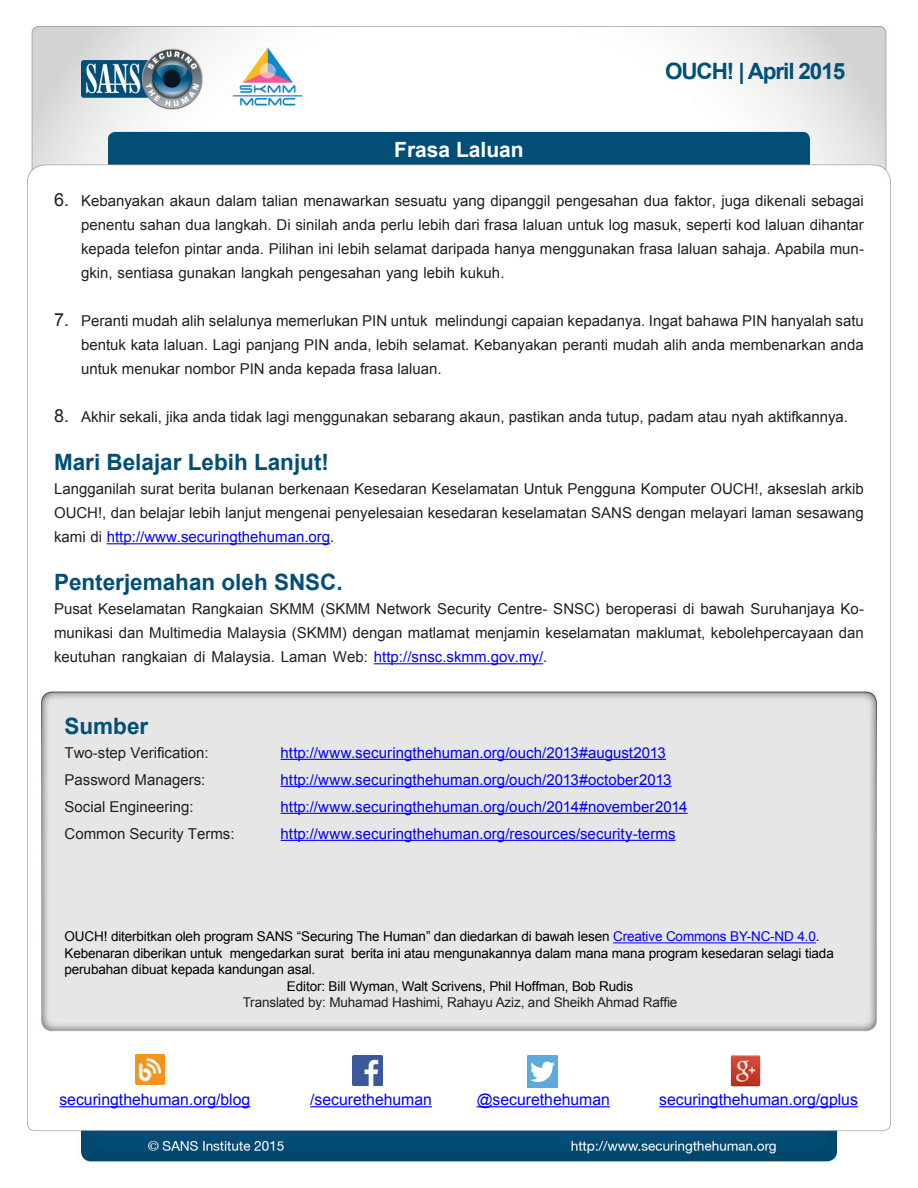
<style>
.page{position:relative;width:918px;height:1188px;background:#fff}
.page>*{position:absolute;margin:0;border:0;box-sizing:border-box;transform-origin:0 0}
.MainText{font:700 22.5px "Arial";color:#024e77}
.t1{font:700 22.5px "Arial";letter-spacing:-.05em;color:#004f77}
.t2{font:700 21px "Arial";color:#fff}
.t3{font:18px "Arial";color:#231f20}
.t4{font:15.75px "Arial";color:#00f}
.MainText-2{font:15px/24px "Arial";color:#231f20}
.t5{font:15px "Arial";letter-spacing:.005em;color:#00f}
.t6{font:13.5px/16.5px "Arial";letter-spacing:-.01em;color:#000}
.t7{font:13.5px "Arial";letter-spacing:-.01em;color:#231f20}
.s1{color:#00f}
</style>
<div class="page">
<img style="left:27px;top:26px;width:864px;height:1136px">
<hr style="left:107px;top:543px;width:223px;height:1px;background:#00f">
<hr style="left:374px;top:663px;width:169px;height:1px;background:#00f">
<hr style="left:613px;top:942px;width:203px;height:1px;background:#00f">
<hr style="left:281px;top:759px;width:385px;height:1px;background:#00f">
<hr style="left:281px;top:786px;width:390px;height:1px;background:#00f">
<hr style="left:281px;top:813px;width:407px;height:1px;background:#00f">
<hr style="left:281px;top:840px;width:395px;height:1px;background:#00f">
<img style="left:135px;top:1054px;width:30px;height:30px">
<hr style="left:59px;top:1106px;width:191px;height:1px;background:#00f">
<img style="left:353px;top:1055px;width:29px;height:30px">
<hr style="left:310px;top:1106px;width:122px;height:1px;background:#00f">
<img style="left:527px;top:1055px;width:30px;height:32px">
<hr style="left:477px;top:1106px;width:133px;height:1px;background:#00f">
<img style="left:730px;top:1054px;width:30px;height:32px">
<hr style="left:659px;top:1106px;width:199px;height:1px;background:#00f">
<h1 class="t1" style="left:665px;top:56px;width:182px">OUCH! | April 2015</h1>
<h2 class="t2" style="left:394px;top:135px;width:131px">Frasa Laluan</h2>
<p class="t3" style="left:54px;top:188px;width:17px">6.</p>
<p class="t3" style="left:54px;top:308px;width:17px">7.</p>
<p class="MainText-2" style="left:81px;top:189px;width:784px">Kebanyakan akaun dalam talian menawarkan sesuatu yang dipanggil pengesahan dua faktor, juga dikenali sebagai</p>
<p class="MainText-2" style="left:81px;top:213px;width:784px">penentu sahan dua langkah. Di sinilah anda perlu lebih dari frasa laluan untuk log masuk, seperti kod laluan dihantar</p>
<p class="MainText-2" style="left:81px;top:261px;width:425px">gkin, sentiasa gunakan langkah pengesahan yang lebih kukuh.</p>
<p class="MainText-2" style="left:81px;top:237px;width:784px">kepada telefon pintar anda. Pilihan ini lebih selamat daripada hanya menggunakan frasa laluan sahaja. Apabila mun-</p>
<p class="MainText-2" style="left:81px;top:309px;width:348px">Peranti mudah alih selalunya memerlukan PIN untuk</p>
<p class="MainText-2" style="left:435px;top:309px;width:430px">melindungi capaian kepadanya. Ingat bahawa PIN hanyalah satu</p>
<p class="MainText-2" style="left:81px;top:333px;width:784px">bentuk kata laluan. Lagi panjang PIN anda, lebih selamat. Kebanyakan peranti mudah alih anda membenarkan anda untuk menukar nombor PIN anda kepada frasa laluan.</p>
<p class="MainText-2" style="left:81px;top:405px;width:769px">Akhir sekali, jika anda tidak lagi menggunakan sebarang akaun, pastikan anda tutup, padam atau nyah aktifkannya.</p>
<p class="t3" style="left:54px;top:404px;width:17px">8.</p>
<p class="MainText" style="left:54px;top:447px;width:277px">Mari Belajar Lebih Lanjut!</p>
<p class="MainText-2" style="left:54px;top:477px;width:811px;text-align:justify">Langganilah surat berita bulanan berkenaan Kesedaran Keselamatan Untuk Pengguna Komputer OUCH ,! akseslah arkib OUCH ,! dan belajar lebih lanjut mengenai penyelesaian kesedaran keselamatan SANS dengan melayari laman sesawang kami di <span class="s1">http://www.securingthehuman.org</span>.</p>
<p class="MainText" style="left:54px;top:567px;width:290px">Penterjemahan oleh SNSC.</p>
<p class="MainText-2" style="left:54px;top:621px;width:811px">munikasi dan Multimedia Malaysia (SKMM) dengan matlamat menjamin keselamatan maklumat, kebolehpercayaan dan</p>
<p class="MainText-2" style="left:54px;top:597px;width:811px">Pusat Keselamatan Rangkaian SKMM (SKMM Network Security Centre- SNSC) beroperasi di bawah Suruhanjaya Ko-</p>
<p class="MainText-2" style="left:54px;top:645px;width:495px">keutuhan rangkaian di Malaysia. Laman Web: <span class="s1">http://snsc.skmm.gov.my/</span>.</p>
<p class="MainText" style="left:65px;top:711px;width:85px">Sumber</p>
<p class="MainText-2" style="left:65px;top:741px;width:146px">Two-step Verification:</p>
<p class="t5" style="left:281px;top:743px;width:387px">http://www.securingthehuman.org/ouch/2013#august2013</p>
<p class="MainText-2" style="left:65px;top:768px;width:142px">Password Managers:</p>
<p class="t5" style="left:281px;top:770px;width:392px">http://www.securingthehuman.org/ouch/2013#october2013</p>
<p class="MainText-2" style="left:65px;top:795px;width:131px">Social Engineering:</p>
<p class="t5" style="left:281px;top:797px;width:409px">http://www.securingthehuman.org/ouch/2014#november2014</p>
<p class="MainText-2" style="left:65px;top:822px;width:172px">Common Security Terms:</p>
<p class="t5" style="left:281px;top:824px;width:397px">http://www.securingthehuman.org/resources/security-terms</p>
<p class="t6" style="left:351px;top:929px;width:484px;text-indent:-286px">OUCH! diterbitkan oleh program SANS “Securing The Human” dan diedarkan di bawah lesen <span class="s1">Creative Commons BY-NC-ND 4.0</span>. berita ini atau mengunakannya dalam mana mana program kesedaran selagi tiada</p>
<p class="t6" style="left:65px;top:945px;width:252px">Kebenaran diberikan untuk<br>perubahan dibuat kepada kandungan asal.</p>
<p class="t6" style="left:287px;top:978px;width:348px">Editor: Bill Wyman, Walt Scrivens, Phil Hoffman, Bob Rudis</p>
<p class="t7" style="left:243px;top:994px;width:436px">Translated by: Muhamad Hashimi, Rahayu Aziz, and Sheikh Ahmad Raffie</p>
<p class="t6" style="left:230px;top:945px;width:116px">mengedarkan surat</p>
<p class="t4" style="left:59px;top:1089px;width:192px">securingthehuman.org/blog</p>
<p class="t4" style="left:310px;top:1089px;width:123px">/securethehuman</p>
<p class="t4" style="left:477px;top:1089px;width:135px">@securethehuman</p>
<p class="t4" style="left:659px;top:1089px;width:200px">securingthehuman.org/gplus</p>
</div>
